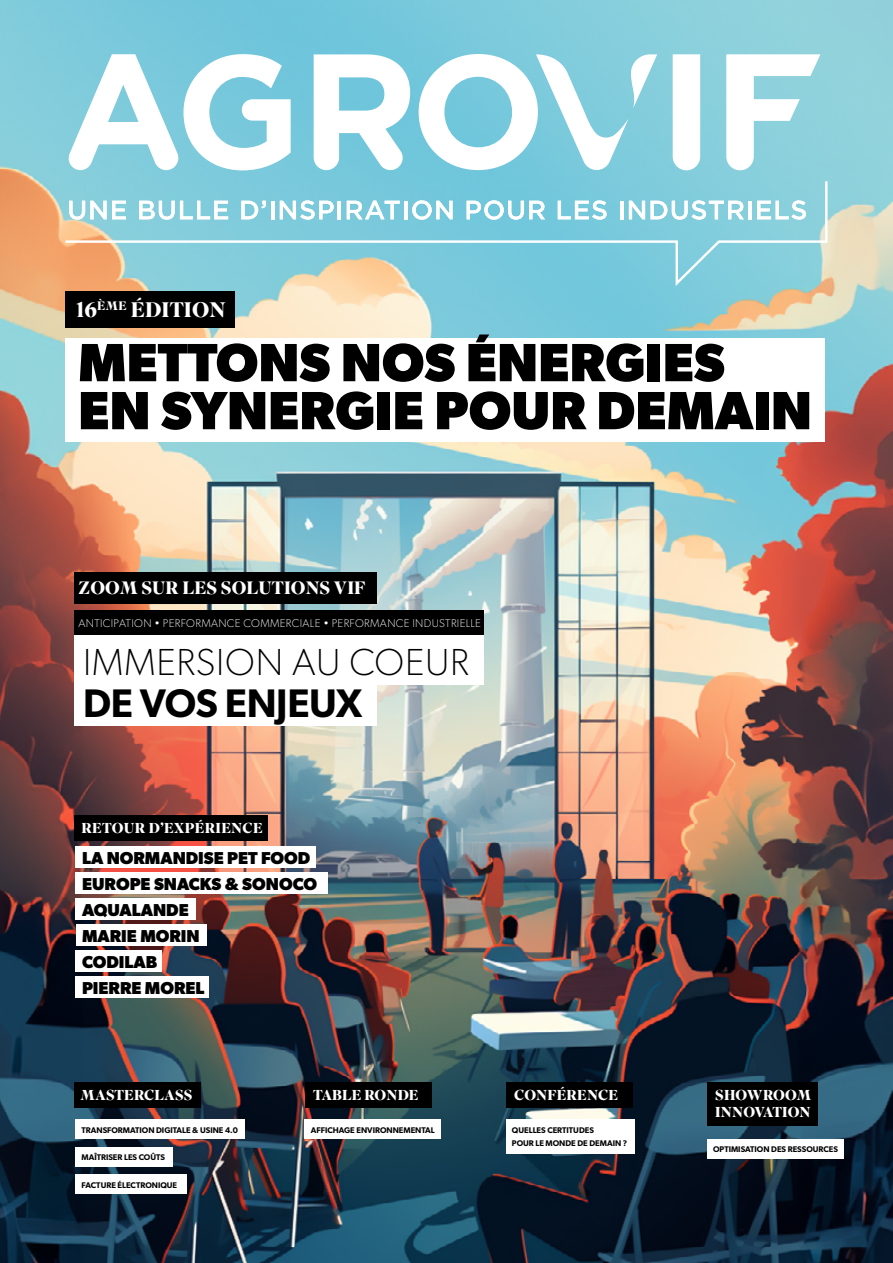
<style>
.page{position:relative;width:893px;height:1263px;background:#fff}
.page>*{position:absolute;margin:0;border:0;box-sizing:border-box;transform-origin:0 0}
.t1{font:700 54px/48px "Gibson";color:#000}
.t2{font:600 39.9px "Gibson";letter-spacing:-.01em;color:#000}
.t3{font:100 37.8px "Gibson";letter-spacing:.02em;color:#000}
.t4{font:700 21px "Superior Title";letter-spacing:.005em;color:#fff}
.t5{font:700 17.85px "Superior Title";letter-spacing:.005em;color:#fff}
.t6{font:700 17.25px/26px "Gibson";color:#000}
.t7{font:700 14.4px/17.2px "Superior Title";letter-spacing:.005em;color:#fff}
.t8{font:100 11.25px "Gibson";letter-spacing:.03em;color:#fff}
.t9{font:600 8.25px/13.2px "Gibson";color:#000}
</style>
<div class="page">
<img style="left:0;top:0;width:893px;height:1263px">
<svg style="left:63px;top:179px;width:766px;height:110px;background:#8dcbd5"></svg>
<svg style="left:66px;top:54px;width:225px;height:116px"></svg>
<svg style="left:314px;top:54px;width:96px;height:116px"></svg>
<svg style="left:673px;top:54px;width:27px;height:116px"></svg>
<svg style="left:726px;top:54px;width:94px;height:116px"></svg>
<svg style="left:419px;top:54px;width:238px;height:116px"></svg>
<svg style="left:69px;top:201px;width:57px;height:19px"></svg>
<svg style="left:139px;top:201px;width:89px;height:19px"></svg>
<svg style="left:241px;top:201px;width:25px;height:18px"></svg>
<hr style="left:271px;top:201px;width:3px;height:18px;background:#fff">
<svg style="left:280px;top:200px;width:54px;height:20px"></svg>
<hr style="left:338px;top:201px;width:3px;height:18px;background:#fff">
<svg style="left:347px;top:201px;width:53px;height:18px"></svg>
<hr style="left:404px;top:201px;width:3px;height:18px;background:#fff">
<svg style="left:412px;top:200px;width:40px;height:20px"></svg>
<svg style="left:467px;top:200px;width:78px;height:20px"></svg>
<svg style="left:558px;top:200px;width:49px;height:20px"></svg>
<hr style="left:620px;top:201px;width:3px;height:18px;background:#fff">
<svg style="left:629px;top:201px;width:16px;height:18px"></svg>
<svg style="left:651px;top:200px;width:93px;height:20px"></svg>
<hr style="left:748px;top:201px;width:3px;height:18px;background:#fff">
<svg style="left:757px;top:200px;width:49px;height:20px"></svg>
<div style="left:65px;top:291px;width:170px;height:37px;background:#000"></div>
<div style="left:65px;top:338px;width:760px;height:103px;background:#fff"></div>
<div style="left:76px;top:846px;width:240px;height:22px;background:#fff"></div>
<div style="left:76px;top:1119px;width:169px;height:20px;background:#fff"></div>
<div style="left:305px;top:1119px;width:136px;height:20px;background:#fff"></div>
<div style="left:506px;top:1119px;width:129px;height:35px;background:#fff"></div>
<div style="left:707px;top:1138px;width:136px;height:20px;background:#fff"></div>
<div style="left:76px;top:1147px;width:97px;height:20px;background:#fff"></div>
<div style="left:76px;top:1174px;width:111px;height:20px;background:#fff"></div>
<div style="left:76px;top:872px;width:252px;height:22px;background:#fff"></div>
<div style="left:76px;top:898px;width:120px;height:22px;background:#fff"></div>
<div style="left:76px;top:924px;width:130px;height:22px;background:#fff"></div>
<div style="left:76px;top:950px;width:86px;height:22px;background:#fff"></div>
<div style="left:76px;top:976px;width:133px;height:22px;background:#fff"></div>
<div style="left:74px;top:633px;width:410px;height:51px;background:#fff"></div>
<div style="left:74px;top:572px;width:302px;height:31px;background:#000"></div>
<div style="left:74px;top:815px;width:194px;height:25px;background:#000"></div>
<div style="left:74px;top:1082px;width:127px;height:25px;background:#000"></div>
<div style="left:305px;top:1082px;width:126px;height:25px;background:#000"></div>
<div style="left:506px;top:1082px;width:126px;height:25px;background:#000"></div>
<div style="left:707px;top:1082px;width:110px;height:43px;background:#000"></div>
<div style="left:74px;top:674px;width:302px;height:51px;background:#fff"></div>
<div style="left:74px;top:610px;width:410px;height:25px;background:#000"></div>
<h3 class="t4" style="left:77px;top:297px;width:151px">16<sup>ÈME</sup> ÉDITION</h3>
<h1 class="t1" style="left:78px;top:337px;width:735px">METTONS NOS ÉNERGIES<br>EN SYNERGIE POUR DEMAIN</h1>
<h3 class="t5" style="left:79px;top:577px;width:289px">ZOOM SUR LES SOLUTIONS VIF</h3>
<h3 class="t8" style="left:78px;top:616px;width:404px">ANTICIPATION • PERFORMANCE COMMERCIALE • PERFORMANCE INDUSTRIELLE</h3>
<h3 class="t3" style="left:83px;top:639px;width:387px">IMMERSION AU COEUR</h3>
<h2 class="t2" style="left:83px;top:680px;width:281px">DE VOS ENJEUX</h2>
<h3 class="t7" style="left:81px;top:820px;width:183px">RETOUR D’EXPÉRIENCE</h3>
<h3 class="t6" style="left:82px;top:845px;width:230px">LA NORMANDISE PET FOOD</h3>
<h3 class="t6" style="left:82px;top:871px;width:236px">EUROPE SNACKS &amp; SONOCO<br>AQUALANDE<br>MARIE MORIN<br>CODILAB<br>PIERRE MOREL</h3>
<h3 class="t7" style="left:80px;top:1087px;width:114px">MASTERCLASS</h3>
<h3 class="t7" style="left:313px;top:1087px;width:107px">TABLE RONDE</h3>
<h3 class="t7" style="left:514px;top:1087px;width:106px">CONFÉRENCE</h3>
<h3 class="t7" style="left:715px;top:1087px;width:98px">SHOWROOM<br>INNOVATION</h3>
<p class="t9" style="left:82px;top:1123px;width:158px">TRANSFORMATION DIGITALE &amp; USINE 4.0</p>
<p class="t9" style="left:311px;top:1123px;width:125px">AFFICHAGE ENVIRONNEMENTAL</p>
<p class="t9" style="left:512px;top:1124px;width:117px">QUELLES CERTITUDES<br>POUR LE MONDE DE DEMAIN ?</p>
<p class="t9" style="left:82px;top:1150px;width:85px">MAÎTRISER LES COÛTS</p>
<p class="t9" style="left:82px;top:1178px;width:97px">FACTURE ÉLECTRONIQUE</p>
<p class="t9" style="left:713px;top:1142px;width:126px">OPTIMISATION DES RESSOURCES</p>
</div>
